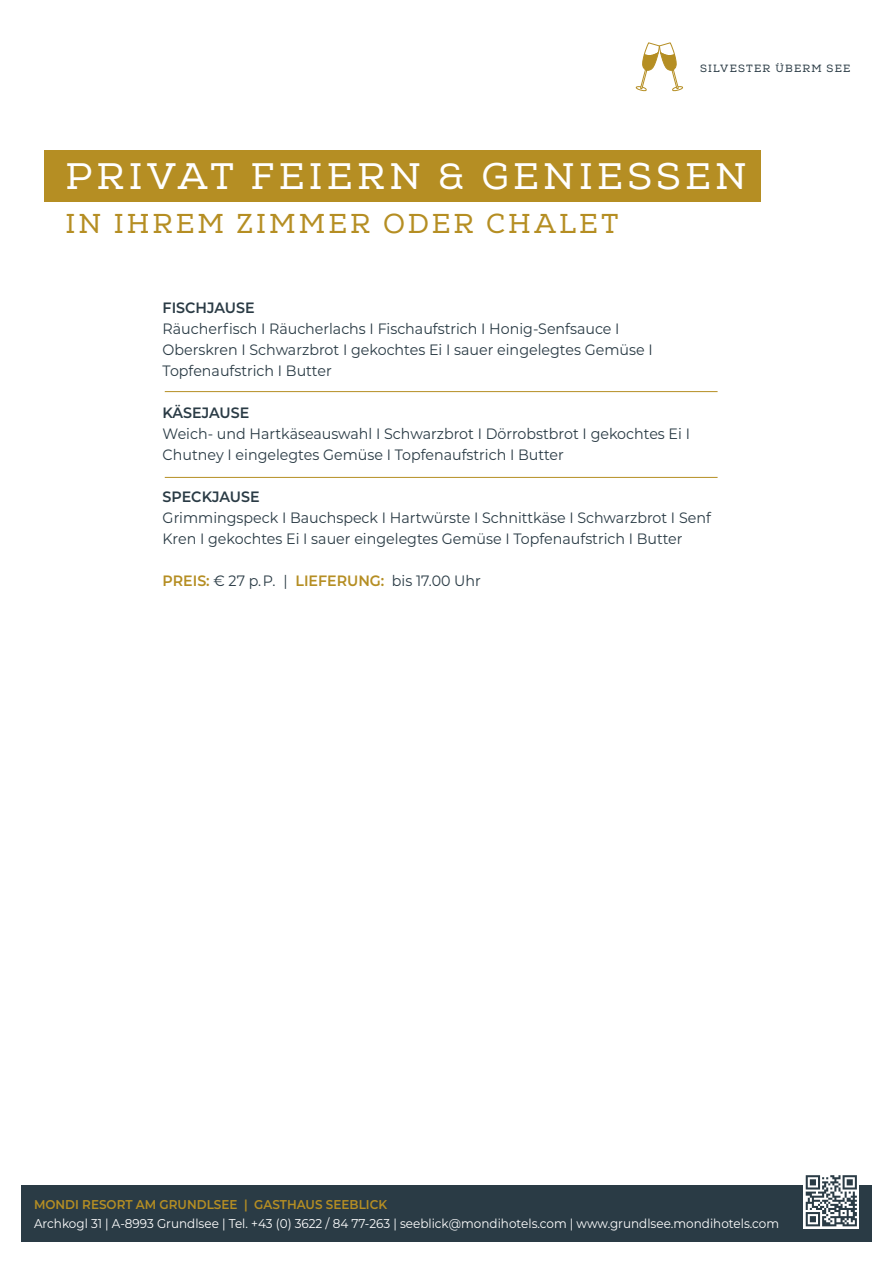
<style>
.page{position:relative;width:893px;height:1263px;background:#fff}
.page>*{position:absolute;margin:0;border:0;box-sizing:border-box;transform-origin:0 0}
.t1{font:37.5px "Nexa Slab";letter-spacing:.115em;color:#fff}
.t2{font:27.75px "Nexa Slab";letter-spacing:.11em;color:#b58e23}
.t3{font:15px/21px "Montserrat";color:#2a3b45;scale:.95 1}
.t4{font:600 15px "Montserrat";color:#2a3b45;scale:.95 1}
.t5{font:12.75px "Montserrat";color:#fff;scale:.94 1}
.t6{font:600 12.75px "Montserrat";color:#b58e23;scale:.94 1}
.t7{font:10.5px "Nexa Slab Regular FREE";letter-spacing:.115em;color:#2a3b45}
.s1{font-weight:600;color:#b58e23}
</style>
<div class="page">
<div style="left:21px;top:1185px;width:851px;height:57px;background:#2a3b45"></div>
<svg style="left:804px;top:1175px;width:55px;height:53px"></svg>
<svg style="left:806px;top:1175px;width:51px;height:51px"></svg>
<hr style="left:165px;top:391px;width:553px;height:1px;background:#b58e23">
<div style="left:44px;top:150px;width:716px;height:51px;background:#b58e23"></div>
<svg style="left:636px;top:42px;width:47px;height:49px"></svg>
<hr style="left:165px;top:477px;width:553px;height:1px;background:#b58e23">
<p class="t7" style="left:700px;top:62px;width:152px">SILVESTER ÜBERM SEE</p>
<p class="t1" style="left:65px;top:154px;width:683px">PRIVAT FEIERN &amp; GENIESSEN</p>
<p class="t2" style="left:65px;top:206px;width:555px">IN IHREM ZIMMER ODER CHALET</p>
<p class="t4" style="left:163px;top:297px;width:98px">FISCHJAUSE</p>
<p class="t3" style="left:163px;top:318px;width:482px">Räucherfisch I Räucherlachs I Fischaufstrich I Honig-Senfsauce I</p>
<p class="t3" style="left:163px;top:339px;width:517px">Oberskren I Schwarzbrot I gekochtes Ei I sauer eingelegtes Gemüse I</p>
<p class="t3" style="left:163px;top:360px;width:179px">Topfenaufstrich I Butter</p>
<p class="t4" style="left:163px;top:402px;width:93px">KÄSEJAUSE</p>
<p class="t3" style="left:163px;top:423px;width:557px">Weich- und Hartkäseauswahl I Schwarzbrot I Dörrobstbrot I gekochtes Ei I<br>Chutney I eingelegtes Gemüse I Topfenaufstrich I Butter</p>
<p class="t4" style="left:163px;top:486px;width:104px">SPECKJAUSE</p>
<p class="t3" style="left:163px;top:507px;width:579px">Grimmingspeck I Bauchspeck I Hartwürste I Schnittkäse I Schwarzbrot I Senf<br>Kren I gekochtes Ei I sauer eingelegtes Gemüse I Topfenaufstrich I Butter</p>
<p class="t3" style="left:163px;top:570px;width:337px"><span class="s1">PREIS:</span> € 27 p.P. | <span class="s1">LIEFERUNG:</span> bis 17.00 Uhr</p>
<p class="t6" style="left:34px;top:1195px;width:377px">MONDI RESORT AM GRUNDLSEE | GASTHAUS SEEBLICK</p>
<p class="t5" style="left:34px;top:1215px;width:794px">Archkogl 31 | A-8993 Grundlsee | Tel. +43 (0) 3622 / 84 77-263 | seeblick@mondihotels.com | www.grundlsee.mondihotels.com</p>
</div>
